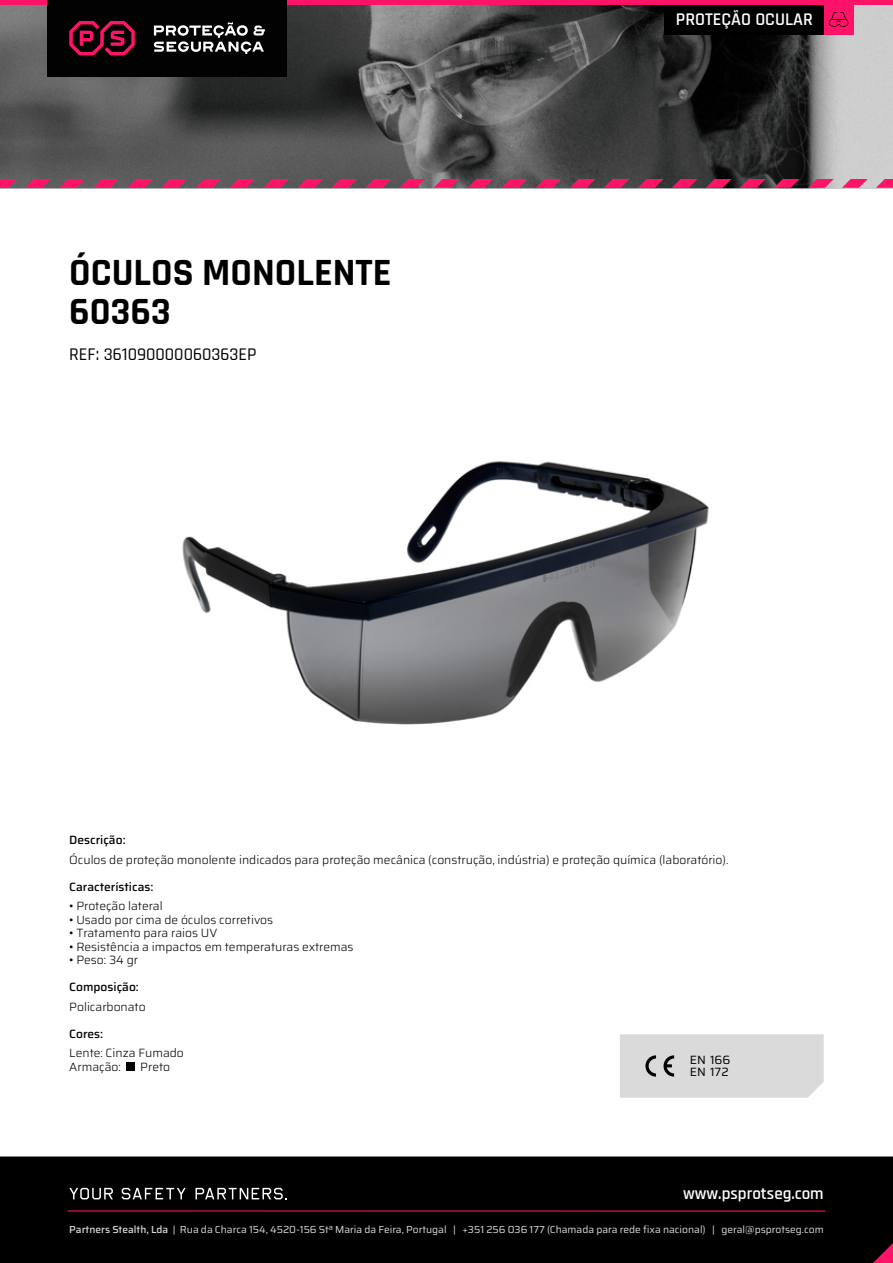
<style>
.page{position:relative;width:893px;height:1263px;background:#fff}
.page>*{position:absolute;margin:0;border:0;box-sizing:border-box;transform-origin:0 0}
.t1{font:700 39px/39px "Rajdhani";color:#000}
.t2{font:500 18px "Rajdhani";color:#000}
.t3{font:600 18px "Rajdhani";color:#fff}
.t4{font:600 16.95px "Rajdhani";color:#fff}
.t5{font:300 12px/13.5px "Saira";color:#000}
.t6{font:500 12px "Saira";color:#000}
.t7{font:12px/12px "Saira";color:#000}
.t8{font:10.2px "Saira";color:#dadada}
.s1{font-weight:500}
</style>
<div class="page">
<img style="left:0;top:5px;width:893px;height:183px">
<div style="left:0;top:1156px;width:893px;height:107px;background:#000"></div>
<svg style="left:69px;top:1188px;width:44px;height:11px"></svg>
<svg style="left:122px;top:1188px;width:64px;height:11px"></svg>
<svg style="left:195px;top:1188px;width:92px;height:11px"></svg>
<hr style="left:67px;top:1210px;width:759px;height:1px;background:#ff1368">
<div style="left:620px;top:1034px;width:204px;height:64px;background:#dadada"></div>
<div style="left:0;top:0;width:893px;height:5px;background:#ff1368"></div>
<div style="left:47px;top:0;width:240px;height:76px;background:#020202"></div>
<svg style="left:154px;top:22px;width:111px;height:32px"></svg>
<svg style="left:69px;top:21px;width:66px;height:34px"></svg>
<div style="left:664px;top:5px;width:160px;height:29px;background:#000"></div>
<div style="left:824px;top:5px;width:29px;height:29px;background:#ff1368"></div>
<svg style="left:829px;top:12px;width:19px;height:15px"></svg>
<svg style="left:873px;top:1243px;width:20px;height:20px"></svg>
<svg style="left:0;top:179px;width:17px;height:9px"></svg>
<svg style="left:263px;top:179px;width:26px;height:9px"></svg>
<svg style="left:536px;top:179px;width:25px;height:9px"></svg>
<svg style="left:740px;top:179px;width:26px;height:9px"></svg>
<svg style="left:127px;top:179px;width:26px;height:9px"></svg>
<svg style="left:399px;top:179px;width:26px;height:9px"></svg>
<svg style="left:672px;top:179px;width:26px;height:9px"></svg>
<svg style="left:876px;top:179px;width:17px;height:9px"></svg>
<svg style="left:59px;top:179px;width:26px;height:9px"></svg>
<svg style="left:331px;top:179px;width:26px;height:9px"></svg>
<svg style="left:604px;top:179px;width:25px;height:9px"></svg>
<svg style="left:808px;top:179px;width:26px;height:9px"></svg>
<svg style="left:195px;top:179px;width:26px;height:9px"></svg>
<svg style="left:468px;top:179px;width:25px;height:9px"></svg>
<svg style="left:25px;top:179px;width:26px;height:9px"></svg>
<svg style="left:297px;top:179px;width:26px;height:9px"></svg>
<svg style="left:570px;top:179px;width:25px;height:9px"></svg>
<svg style="left:774px;top:179px;width:26px;height:9px"></svg>
<svg style="left:161px;top:179px;width:26px;height:9px"></svg>
<svg style="left:434px;top:179px;width:25px;height:9px"></svg>
<svg style="left:706px;top:179px;width:26px;height:9px"></svg>
<svg style="left:93px;top:179px;width:26px;height:9px"></svg>
<svg style="left:365px;top:179px;width:26px;height:9px"></svg>
<svg style="left:638px;top:179px;width:25px;height:9px"></svg>
<svg style="left:842px;top:179px;width:26px;height:9px"></svg>
<svg style="left:229px;top:179px;width:26px;height:9px"></svg>
<svg style="left:502px;top:179px;width:25px;height:9px"></svg>
<div style="left:127px;top:1062px;width:8px;height:9px;background:#000"></div>
<img style="left:182px;top:461px;width:527px;height:264px">
<h1 class="t1" style="left:69px;top:254px;width:324px">ÓCULOS MONOLENTE<br>60363</h1>
<h2 class="t2" style="left:69px;top:343px;width:189px">REF: 361090000060363EP</h2>
<h2 class="t3" style="left:676px;top:8px;width:138px">PROTEÇÃO OCULAR</h2>
<p class="t6" style="left:69px;top:830px;width:58px">Descrição:</p>
<p class="t5" style="left:69px;top:853px;width:661px">Óculos de proteção monolente indicados para proteção mecânica (construção, indústria) e proteção química (laboratório).</p>
<p class="t6" style="left:69px;top:877px;width:86px">Características:</p>
<p class="t5" style="left:69px;top:899px;width:95px">• Proteção lateral</p>
<p class="t5" style="left:69px;top:913px;width:205px">• Usado por cima de óculos corretivos</p>
<p class="t5" style="left:69px;top:926px;width:150px">• Tratamento para raios UV</p>
<p class="t5" style="left:69px;top:940px;width:286px">• Resistência a impactos em temperaturas extremas</p>
<p class="t5" style="left:69px;top:953px;width:70px">• Peso: 34 gr</p>
<p class="t6" style="left:69px;top:977px;width:71px">Composição:</p>
<p class="t5" style="left:69px;top:1000px;width:78px">Policarbonato</p>
<p class="t6" style="left:69px;top:1024px;width:35px">Cores:</p>
<p class="t5" style="left:69px;top:1046px;width:116px">Lente: Cinza Fumado<br>Armação:</p>
<p class="t5" style="left:140px;top:1060px;width:31px">Preto</p>
<p class="t7" style="left:690px;top:1054px;width:42px">EN 166<br>EN 172</p>
<h3 class="t4" style="left:683px;top:1183px;width:142px">www.psprotseg.com</h3>
<p class="t8" style="left:69px;top:1221px;width:756px"><span class="s1">Partners Stealth, Lda</span> | Rua da Charca 154, 4520-156 Stª Maria da Feira, Portugal | +351 256 036 177 (Chamada para rede fixa nacional) | geral@psprotseg.com</p>
</div>
